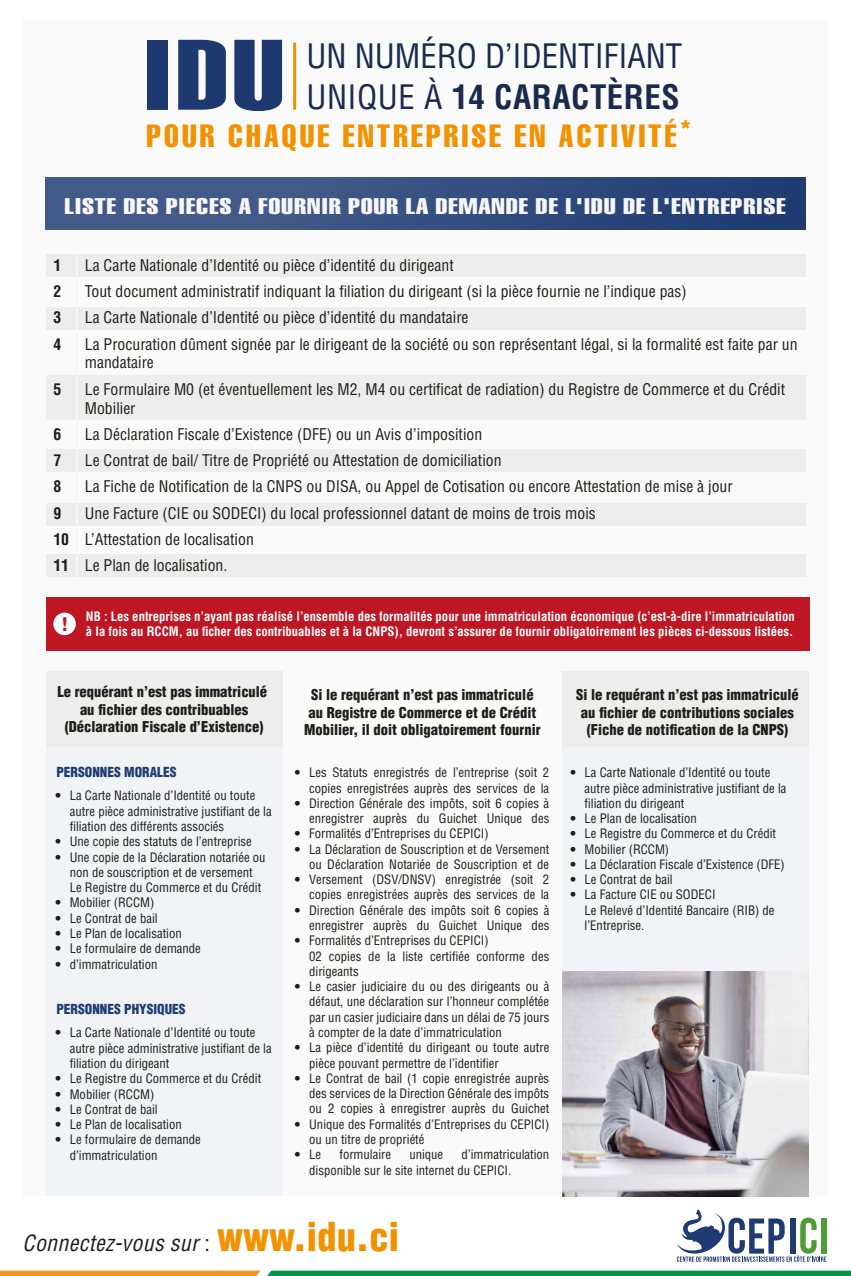
<style>
.page{position:relative;width:851px;height:1276px;background:#fff}
.page>*{position:absolute;margin:0;border:0;box-sizing:border-box;transform-origin:0 0}
.t1{font:98.18px "Helvetica LT Std Extra Comp";color:#1f3b72;scale:1.46 1}
.t2{font:condensed 32.85px "Helvetica LT Std";color:#192a4d}
.t3{font:700 condensed 32.85px "Helvetica LT Std";letter-spacing:.015em;color:#192a4d}
.t4{font:31.58px "Helvetica LT Std Comp";letter-spacing:.1em;color:#f39200}
.t5{font:22.27px "Helvetica LT Std Extra Comp";letter-spacing:.02em;color:#f6f6f6;scale:1.46 1}
.t6{font:italic condensed 21.83px "Helvetica LT Std";letter-spacing:.015em;color:#1d1d1b}
.t7{font:900 condensed 18.38px "Helvetica LT Std";color:#be1622}
.t8{font:condensed 15.75px/18.9px "Helvetica LT Std";color:#1d1d1b}
.t9{font:700 condensed 15.75px "Helvetica LT Std";color:#1d1d1b}
.t10{font:900 condensed 14.55px/17.5px "Helvetica LT Std";color:#1d1d1b;text-align:center}
.t11{font:900 condensed 13.5px "Helvetica LT Std";color:#1f3b72}
.t12{font:condensed 12.75px/15.3px "Helvetica LT Std";color:#1d1d1b}
.t13{font:700 condensed 12.75px/15.3px "Helvetica LT Std";color:#fff}
.t14{font:900 condensed 12.75px/15.3px "Helvetica LT Std";color:#1d1d1b;text-align:justify}
.s1{font-weight:400}
.s2{font-weight:700}
.s3{font-style:normal}
.s4{font-weight:900;font-style:normal;font-size:38.85px;color:#f39200}
</style>
<div class="page">
<div style="left:23px;top:20px;width:805px;height:1176px;background:#fafafa"></div>
<svg style="left:676px;top:1209px;width:150px;height:52px"></svg>
<svg style="left:0;top:1270px;width:850px;height:6px;background:#609f50"></svg>
<hr style="left:293px;top:43px;width:3px;height:67px;background:#f39200">
<svg style="left:681px;top:120px;width:9px;height:9px"></svg>
<div style="left:46px;top:671px;width:236px;height:525px;background:#f2f3f7"></div>
<div style="left:46px;top:671px;width:236px;height:76px;background:#ededed"></div>
<div style="left:561px;top:671px;width:247px;height:525px;background:#f2f3f7"></div>
<div style="left:561px;top:671px;width:247px;height:76px;background:#ededed"></div>
<div style="left:46px;top:254px;width:759px;height:23px;background:#ededed"></div>
<div style="left:46px;top:307px;width:759px;height:23px;background:#ededed"></div>
<div style="left:46px;top:449px;width:759px;height:22px;background:#ededed"></div>
<div style="left:46px;top:503px;width:759px;height:22px;background:#ededed"></div>
<div style="left:46px;top:554px;width:759px;height:22px;background:#ededed"></div>
<div style="left:46px;top:375px;width:759px;height:45px;background:#ededed"></div>
<hr style="left:76px;top:254px;width:1px;height:325px;background:#f6f6f6">
<div style="left:46px;top:597px;width:763px;height:54px;background:#be1622"></div>
<div style="left:53px;top:612px;width:23px;height:23px;background:#fff;border-radius:50%"></div>
<div style="left:46px;top:177px;width:759px;height:53px;background:linear-gradient(to right,#4b618d,#223d73)"></div>
<img style="left:562px;top:971px;width:246px;height:225px">
<h2 class="t2" style="left:306px;top:35px;width:377px">UN NUMÉRO D’IDENTIFIANT</h2>
<h1 class="t1" style="left:143px;top:16px;width:98px">IDU</h1>
<h2 class="t3" style="left:306px;top:76px;width:374px"><span class="s1">UNIQUE À</span> 14 CARACTÈRES</h2>
<h3 class="t4" style="left:146px;top:115px;width:531px">POUR CHAQUE ENTREPRISE EN ACTIVITÉ</h3>
<h3 class="t5" style="left:64px;top:192px;width:495px">LISTE DES PIECES A FOURNIR POUR LA DEMANDE DE L'IDU DE L'ENTREPRISE</h3>
<p class="t9" style="left:53px;top:255px;width:9px">1</p>
<p class="t8" style="left:85px;top:256px;width:370px">La Carte Nationale d’Identité ou pièce d’identité du dirigeant</p>
<p class="t9" style="left:53px;top:281px;width:9px">2</p>
<p class="t8" style="left:85px;top:282px;width:603px">Tout document administratif indiquant la filiation du dirigeant (si la pièce fournie ne l’indique pas)</p>
<p class="t9" style="left:53px;top:308px;width:9px">3</p>
<p class="t8" style="left:85px;top:308px;width:385px">La Carte Nationale d’Identité ou pièce d’identité du mandataire</p>
<p class="t9" style="left:53px;top:334px;width:9px">4</p>
<p class="t8" style="left:85px;top:334px;width:714px">La Procuration dûment signée par le dirigeant de la société ou son représentant légal, si la formalité est faite par un mandataire</p>
<p class="t9" style="left:53px;top:379px;width:9px">5</p>
<p class="t8" style="left:85px;top:379px;width:701px">Le Formulaire M0 (et éventuellement les M2, M4 ou certificat de radiation) du Registre de Commerce et du Crédit<br>Mobilier</p>
<p class="t9" style="left:53px;top:424px;width:9px">6</p>
<p class="t8" style="left:85px;top:424px;width:399px">La Déclaration Fiscale d’Existence (DFE) ou un Avis d’imposition</p>
<p class="t9" style="left:53px;top:450px;width:9px">7</p>
<p class="t8" style="left:85px;top:451px;width:418px">Le Contrat de bail/ Titre de Propriété ou Attestation de domiciliation</p>
<p class="t9" style="left:53px;top:477px;width:9px">8</p>
<p class="t8" style="left:85px;top:477px;width:649px">La Fiche de Notification de la CNPS ou DISA, ou Appel de Cotisation ou encore Attestation de mise à jour</p>
<p class="t9" style="left:53px;top:503px;width:9px">9</p>
<p class="t8" style="left:53px;top:499px;width:544px;line-height:26.2px;text-indent:31px">Une Facture (CIE ou SODECI) du local professionnel datant de moins de trois mois<br><span class="s2">10</span> L’Attestation de localisation<br><span class="s2">11</span> Le Plan de localisation.</p>
<p class="t13" style="left:86px;top:608px;width:710px">NB : Les entreprises n’ayant pas réalisé l’ensemble des formalités pour une immatriculation économique (c’est-à-dire l’immatriculation à la fois au RCCM, au ficher des contribuables et à la CNPS), devront s’assurer de fournir obligatoirement les pièces ci-dessous listées.</p>
<h3 class="t7" style="left:62px;top:612px;width:8px">!</h3>
<p class="t10" style="left:57px;top:683px;width:211px">Le requérant n’est pas immatriculé au fichier des contribuables (Déclaration Fiscale d’Existence)</p>
<p class="t11" style="left:56px;top:763px;width:122px">PERSONNES MORALES</p>
<p class="t12" style="left:70px;top:788px;width:203px">La Carte Nationale d’Identité ou toute autre pièce administrative justifiant de la filiation des différents associés<br>Une copie des statuts de l’entreprise<br>Une copie de la Déclaration notariée ou non de souscription et de versement<br>Le Registre du Commerce et du Crédit<br>Mobilier (RCCM)<br>Le Contrat de bail<br>Le Plan de localisation<br>Le formulaire de demande d’immatriculation</p>
<p class="t14" style="left:55px;top:788px;width:7px">•</p>
<p class="t14" style="left:55px;top:834px;width:7px">• •</p>
<p class="t14" style="left:55px;top:895px;width:7px">• • • • •</p>
<p class="t11" style="left:56px;top:1000px;width:131px">PERSONNES PHYSIQUES</p>
<p class="t12" style="left:70px;top:1025px;width:203px">La Carte Nationale d’Identité ou toute autre pièce administrative justifiant de la filiation du dirigeant<br>Le Registre du Commerce et du Crédit<br>Mobilier (RCCM)<br>Le Contrat de bail<br>Le Plan de localisation<br>Le formulaire de demande d’immatriculation</p>
<p class="t14" style="left:55px;top:1025px;width:7px">•</p>
<p class="t14" style="left:55px;top:1071px;width:7px">• • • • •</p>
<p class="t10" style="left:304px;top:686px;width:238px">Si le requérant n’est pas immatriculé au Registre de Commerce et de Crédit<br>Mobilier, il doit obligatoirement fournir</p>
<p class="t12" style="left:309px;top:765px;width:241px">Les Statuts enregistrés de l’entreprise (soit 2 copies enregistrées auprès des services de la Direction Générale des impôts, soit 6 copies à enregistrer auprès du Guichet Unique des Formalités d’Entreprises du CEPICI)<br>La Déclaration de Souscription et de Versement ou Déclaration Notariée de Souscription et de Versement (DSV/DNSV) enregistrée (soit 2 copies enregistrées auprès des services de la Direction Générale des impôts soit 6 copies à enregistrer auprès du Guichet Unique des Formalités d’Entreprises du CEPICI)<br>02 copies de la liste certifiée conforme des dirigeants<br>Le casier judiciaire du ou des dirigeants ou à défaut, une déclaration sur l’honneur complétée par un casier judiciaire dans un délai de 75 jours à compter de la date d’immatriculation<br>La pièce d’identité du dirigeant ou toute autre pièce pouvant permettre de l’identifier<br>Le Contrat de bail (1 copie enregistrée auprès des services de la Direction Générale des impôts ou 2 copies à enregistrer auprès du Guichet Unique des Formalités d’Entreprises du CEPICI) ou un titre de propriété<br>Le</p>
<p class="t14" style="left:295px;top:765px;width:7px">•</p>
<p class="t14" style="left:295px;top:795px;width:7px">•</p>
<p class="t14" style="left:295px;top:826px;width:7px">• •</p>
<p class="t14" style="left:295px;top:872px;width:7px">•</p>
<p class="t14" style="left:295px;top:902px;width:7px">•</p>
<p class="t14" style="left:295px;top:933px;width:7px">•</p>
<p class="t14" style="left:295px;top:978px;width:7px">•</p>
<p class="t14" style="left:295px;top:1040px;width:7px">•</p>
<p class="t14" style="left:295px;top:1070px;width:7px">•</p>
<p class="t14" style="left:295px;top:1116px;width:7px">•</p>
<p class="t14" style="left:295px;top:1147px;width:7px">•</p>
<p class="t12" style="left:339px;top:1147px;width:53px">formulaire</p>
<p class="t12" style="left:409px;top:1147px;width:35px">unique</p>
<p class="t12" style="left:309px;top:1147px;width:241px;text-indent:152px">d’immatriculation disponible sur le site internet du CEPICI.</p>
<h3 class="t6" style="left:23px;top:1229px;width:378px">Connectez-vous sur <span class="s3">:</span> <span class="s4">www.idu.ci</span></h3>
<p class="t10" style="left:576px;top:686px;width:224px">Si le requérant n’est pas immatriculé au fichier de contributions sociales (Fiche de notification de la CNPS)</p>
<p class="t12" style="left:584px;top:765px;width:203px">La Carte Nationale d’Identité ou toute autre pièce administrative justifiant de la filiation du dirigeant<br>Le Plan de localisation<br>Le Registre du Commerce et du Crédit<br>Mobilier (RCCM)<br>La Déclaration Fiscale d’Existence (DFE)<br>Le Contrat de bail<br>La Facture CIE ou SODECI<br>Le Relevé d’Identité Bancaire (RIB) de l’Entreprise.</p>
<p class="t14" style="left:570px;top:765px;width:7px">•</p>
<p class="t14" style="left:570px;top:810px;width:7px">• • • • • •</p>
</div>
